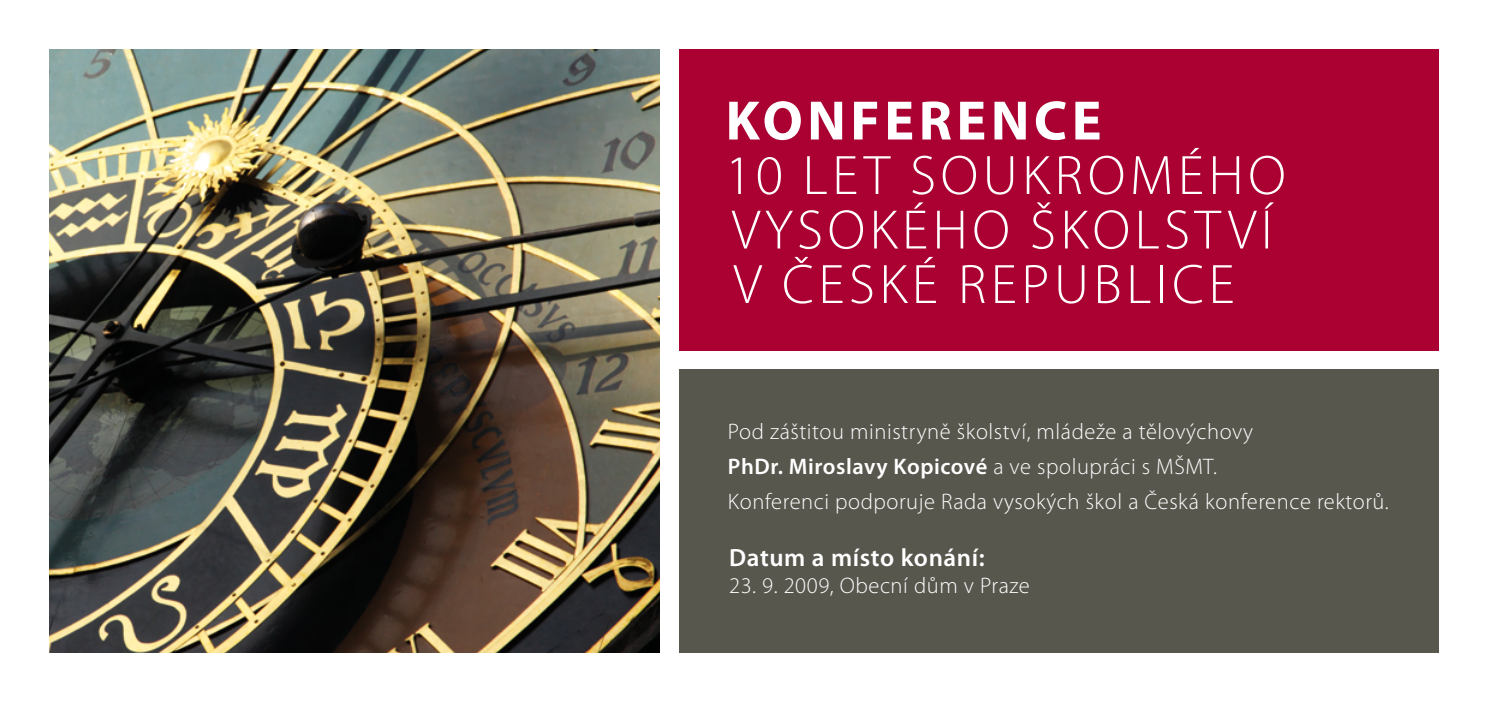
<style>
.page{position:relative;width:1489px;height:702px;background:#fff}
.page>*{position:absolute;margin:0;border:0;box-sizing:border-box;transform-origin:0 0}
.t1{font:300 56px/54.5px "Myriad Pro";letter-spacing:.08em;color:#fff}
.t2{font:700 56px "Myriad Pro";letter-spacing:.08em;color:#fff}
.t3{font:600 25px "Myriad Pro";letter-spacing:.025em;color:#fff}
.t4{font:300 22.5px/35px "Myriad Pro";letter-spacing:.025em;color:#fff}
.s1{font-weight:600}
</style>
<div class="page">
<img style="left:50px;top:50px;width:609px;height:602px">
<div style="left:679px;top:50px;width:760px;height:301px;background:#ab0132"></div>
<div style="left:679px;top:369px;width:760px;height:283px;background:#58574e"></div>
<h1 class="t2" style="left:725px;top:84px;width:377px">KONFERENCE</h1>
<h1 class="t1" style="left:725px;top:147px;width:562px">10 let soukromého vysokého školství v české republice</h1>
<p class="t4" style="left:728px;top:413px;width:526px">Pod záštitou ministryně školství, mládeže a tělovýchovy<br><span class="s1">PhDr. Miroslavy Kopicové</span> a ve spolupráci s MŠMT</p>
<p class="t4" style="left:728px;top:448px;width:662px;text-indent:485px">.<br>Konferenci podporuje Rada vysokých škol a Česká konference rektorů.</p>
<p class="t3" style="left:729px;top:542px;width:257px">Datum a místo konání:</p>
<p class="t4" style="left:729px;top:568px;width:302px">23. 9. 2009, Obecní dům v Praze</p>
</div>
